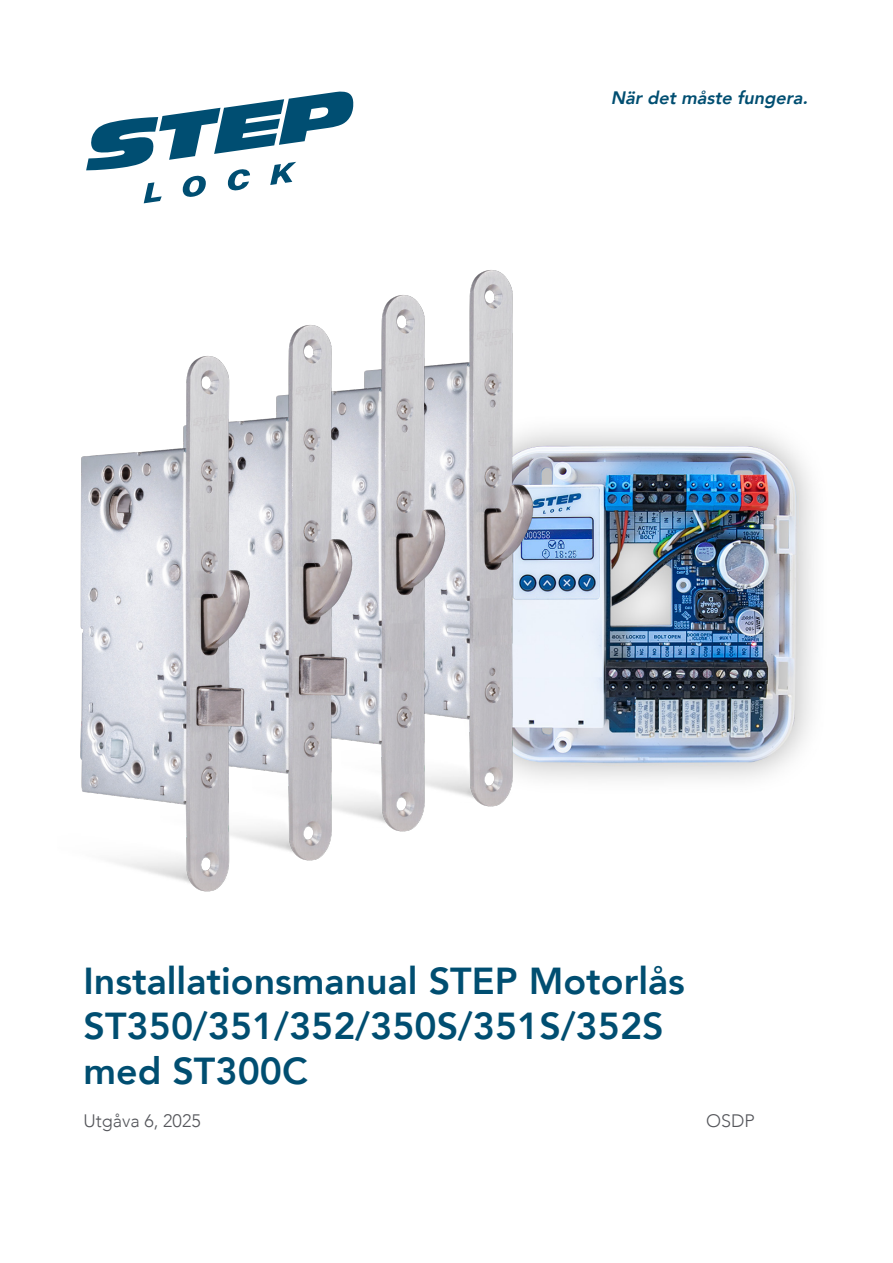
<style>
.page{position:relative;width:893px;height:1263px;background:#fff}
.page>*{position:absolute;margin:0;border:0;box-sizing:border-box;transform-origin:0 0}
.t1{font:800 37.5px/45px "Avenir LT Com";color:#004e71}
.t2{font:italic 800 18px "Avenir LT Com";color:#004e71}
.t3{font:300 18px "Avenir LT Com";color:#54555a}
</style>
<div class="page">
<img style="left:647px;top:429px;width:166px;height:351px">
<svg style="left:86px;top:91px;width:267px;height:112px"></svg>
<img style="left:472px;top:270px;width:175px;height:510px">
<img style="left:383px;top:282px;width:175px;height:525px">
<img style="left:289px;top:312px;width:177px;height:520px">
<img style="left:80px;top:343px;width:283px;height:549px">
<p class="t2" style="left:611px;top:87px;width:202px">När det måste fungera.</p>
<p class="t1" style="left:84px;top:958px;width:603px">Installationsmanual STEP Motorlås<br>ST350/351/352/350S/351S/352S med ST300C</p>
<p class="t3" style="left:84px;top:1110px;width:119px">Utgåva 6, 2025</p>
<p class="t3" style="left:706px;top:1110px;width:50px">OSDP</p>
</div>
